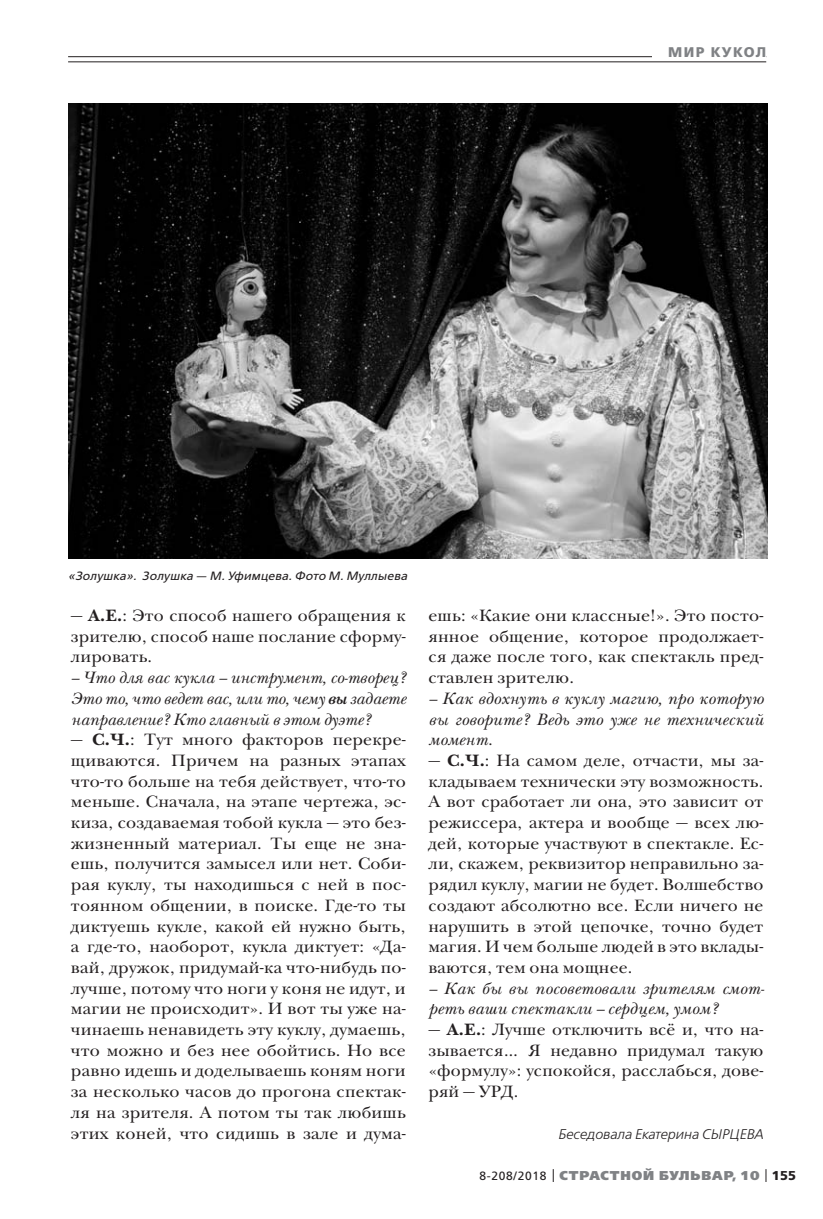
<style>
.page{position:relative;width:823px;height:1219px;background:#fff}
.page>*{position:absolute;margin:0;border:0;box-sizing:border-box;transform-origin:0 0}
.t1{font:17px/20.6px "New Baskerville ITC";letter-spacing:.01em;color:#231f20;text-align:justify;scale:1.04 1}
.t2{font:17px/20.6px "New Baskerville ITC";letter-spacing:.01em;color:#231f20;text-align:justify}
.t3{font:italic 17px/20.6px "New Baskerville ITC";letter-spacing:.01em;color:#231f20;text-align:justify}
.t4{font:italic 300 14px "Free Set";color:#231f20}
.t5{font:700 14px "Free Set";letter-spacing:.1em;color:#808285}
.t6{font:800 12.8px "Free Set";letter-spacing:.07em;color:#808285}
.t7{font:italic 12px "Free Set";letter-spacing:.01em;color:#231f20}
.s1{font-weight:700}
.s2{font-weight:400;font-size:12px;color:#231f20}
.s3{font-weight:700;color:#231f20}
</style>
<div class="page">
<svg style="left:552px;top:1169px;width:1px;height:13px"></svg>
<svg style="left:765px;top:1169px;width:1px;height:13px"></svg>
<hr style="left:68px;top:56px;width:697px;height:1px;background:#231f20">
<div style="left:652px;top:41px;width:113px;height:21px;background:#fff"></div>
<hr style="left:68px;top:62px;width:697px;height:1px;background:#231f20">
<img style="left:68px;top:103px;width:699px;height:456px">
<p class="t5" style="left:667px;top:45px;width:99px">МИР КУКОЛ</p>
<p class="t7" style="left:68px;top:570px;width:340px">«Золушка». Золушка — М. Уфимцева. Фото М. Муллыева</p>
<p class="t2" style="left:71px;top:607px;width:336px">— <span class="s1">А.Е.</span>: Это способ нашего обращения к зрителю, способ наше послание сформу&shy;лировать.</p>
<p class="t3" style="left:71px;top:669px;width:336px">— Что для вас кукла — инструмент, со-творец?<br>Это то, что ведет вас, или то, чему <span class="s1">вы</span> задаете направление? Кто главный в этом дуэте?</p>
<p class="t1" style="left:71px;top:731px;width:323px">— <span class="s1">С.Ч.</span>: Тут много факторов перекре&shy;щиваются. Причем на разных этапах что-то больше на тебя действует, что-то меньше. Сначала, на этапе чертежа, эс&shy;киза, создаваемая тобой кукла — это без&shy;жизненный материал. Ты еще не зна&shy;ешь, получится замысел или нет. Соби&shy;рая куклу, ты находишься с ней в пос&shy;тоянном общении, в поиске. Где-то ты диктуешь кукле, какой ей нужно быть, а где-то, наоборот, кукла диктует: «Да&shy;вай, дружок, придумай-ка что-нибудь по&shy;лучше, потому что ноги у коня не идут, и магии не происходит». И вот ты уже на&shy;чинаешь ненавидеть эту куклу, думаешь, что можно и без нее обойтись. Но все равно идешь и доделываешь коням ноги за несколько часов до прогона спектак&shy;ля на зрителя. А потом ты так любишь этих коней, что сидишь в зале и дума-</p>
<p class="t1" style="left:428px;top:607px;width:323px">ешь: «Какие они классные!». Это посто&shy;янное общение, которое продолжает&shy;ся даже после того, как спектакль пред&shy;ставлен зрителю.</p>
<p class="t3" style="left:428px;top:690px;width:336px">— Как вдохнуть в куклу магию, про которую вы говорите? Ведь это уже не технический момент.</p>
<p class="t2" style="left:428px;top:752px;width:336px">— <span class="s1">С.Ч.</span>: На самом деле, отчасти, мы за&shy;кладываем технически эту возможность.<br>А вот сработает ли она, это зависит от режиссера, актера и вообще — всех лю&shy;дей, которые участвуют в спектакле. Ес&shy;ли, скажем, реквизитор неправильно за&shy;рядил куклу, магии не будет. Волшебство создают абсолютно все. Если ничего не нарушить в этой цепочке, точно будет магия. И чем больше людей в это вклады&shy;ваются, тем она мощнее.</p>
<p class="t3" style="left:428px;top:979px;width:337px">— Как бы вы посоветовали зрителям смот&shy;реть ваши спектакли — сердцем, умом?</p>
<p class="t2" style="left:428px;top:1021px;width:336px">— <span class="s1">А.Е.</span>: Лучше отключить всё и, что на&shy;зывается… Я недавно придумал такую «формулу»: успокойся, расслабься, дове&shy;ряй — УРД.</p>
<p class="t4" style="left:557px;top:1127px;width:207px">Беседовала Екатерина СЫРЦЕВА</p>
<p class="t6" style="left:479px;top:1169px;width:318px"><span class="s2">8-208/2018</span> СТРАСТНОЙ БУЛЬВАР, 10 <span class="s3">155</span></p>
</div>
